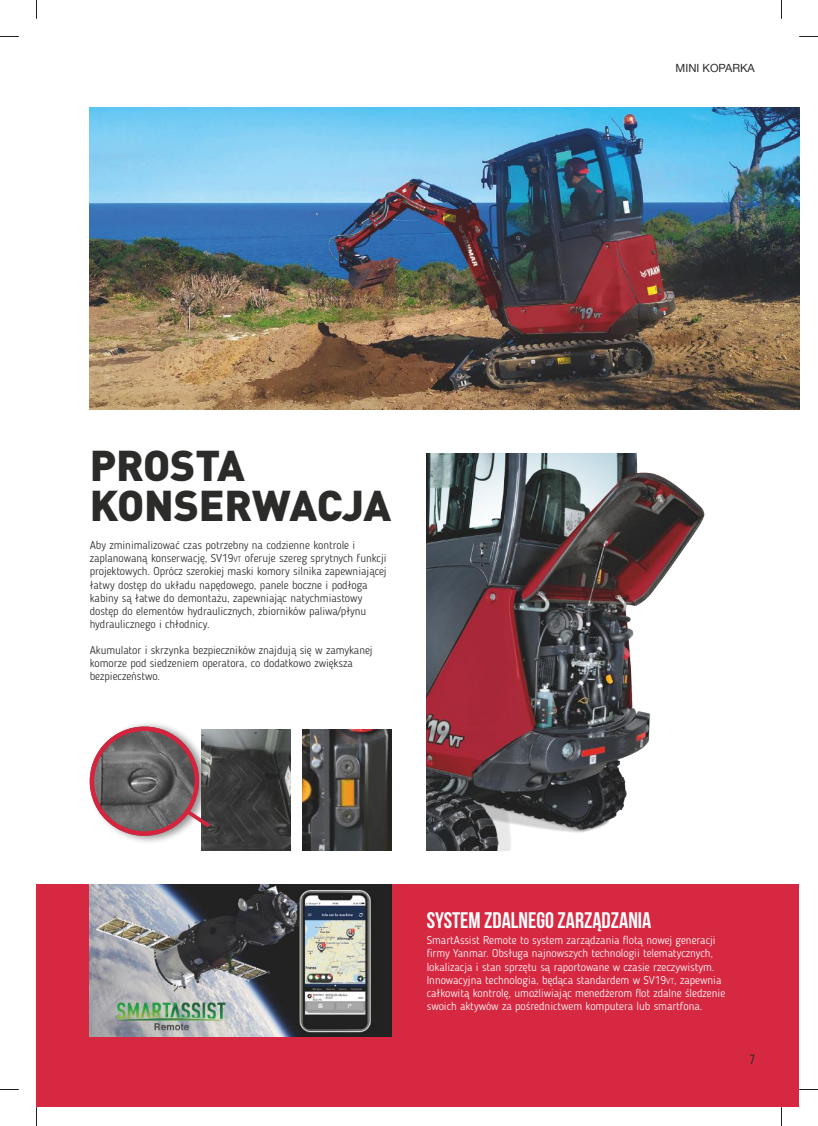
<style>
.page{position:relative;width:818px;height:1126px;background:#fff}
.page>*{position:absolute;margin:0;border:0;box-sizing:border-box;transform-origin:0 0}
.t1{font:900 42.5px/40px "DIN Pro";letter-spacing:-.005em;color:#2b2b2a}
.t2{font:700 22.5px "Bebas Neue";color:#fff}
.t3{font:13.25px "Bebas Neue";color:#2b2b2a}
.t4{font:300 11.25px/13.2px "Blogger Sans";color:#2b2b2a}
.t5{font:300 11.25px/13.1px "Blogger Sans";color:#fff}
.t6{font:11.25px "Helvetica Neue LT Com";color:#2b2b2a}
.s1{font-size:7.88px}
</style>
<div class="page">
<div style="left:36px;top:884px;width:762px;height:223px;background:#d72841"></div>
<img style="left:90px;top:884px;width:301px;height:152px">
<img style="left:426px;top:453px;width:279px;height:397px">
<img style="left:90px;top:107px;width:708px;height:303px">
<img style="left:201px;top:729px;width:89px;height:121px">
<img style="left:302px;top:729px;width:89px;height:121px">
<div style="left:87px;top:721px;width:124px;height:123px;background:#2b2b2a;opacity:.5"></div>
<img style="left:90px;top:726px;width:109px;height:109px;border-radius:55px">
<div style="left:90px;top:726px;width:109px;height:109px;border:4px solid #d6233e;border-radius:50%"></div>
<svg style="left:182px;top:806px;width:32px;height:25px"></svg>
<svg style="left:0;top:36px;width:19px;height:1px"></svg>
<svg style="left:799px;top:36px;width:18px;height:1px"></svg>
<svg style="left:0;top:1089px;width:19px;height:1px"></svg>
<svg style="left:798px;top:1088px;width:19px;height:2px"></svg>
<svg style="left:36px;top:0;width:1px;height:19px"></svg>
<svg style="left:36px;top:1107px;width:1px;height:18px"></svg>
<p class="t6" style="left:675px;top:61px;width:81px">MINI KOPARKA</p>
<h1 class="t1" style="left:90px;top:440px;width:303px">PROSTA<br>KONSERWACJA</h1>
<p class="t4" style="left:90px;top:538px;width:298px">Aby zminimalizować czas potrzebny na codzienne kontrole i zaplanowaną konserwację, SV19<span class="s1">vt</span> oferuje szereg sprytnych funkcji projektowych. Oprócz szerokiej maski komory silnika zapewniającej łatwy dostęp do układu napędowego, panele boczne i podłoga kabiny są łatwe do demontażu, zapewniając natychmiastowy dostęp do elementów hydraulicznych, zbiorników paliwa/płynu hydraulicznego i chłodnicy.</p>
<p class="t4" style="left:90px;top:643px;width:284px">Akumulator i skrzynka bezpieczników znajdują się w zamykanej komorze pod siedzeniem operatora, co dodatkowo zwiększa bezpieczeństwo.</p>
<h2 class="t2" style="left:426px;top:907px;width:226px">SYSTEM ZDALNEGO ZARZĄDZANIA</h2>
<p class="t5" style="left:426px;top:933px;width:300px">SmartAssist Remote to system zarządzania flotą nowej generacji firmy Yanmar. Obsługa najnowszych technologii telematycznych, lokalizacja i stan sprzętu są raportowane w czasie rzeczywistym.<br>Innowacyjna technologia, będąca standardem w SV19<span class="s1">vt</span>, zapewnia całkowitą kontrolę, umożliwiając menedżerom flot zdalne śledzenie swoich aktywów za pośrednictwem komputera lub smartfona.</p>
<p class="t3" style="left:749px;top:1052px;width:7px">7</p>
</div>
